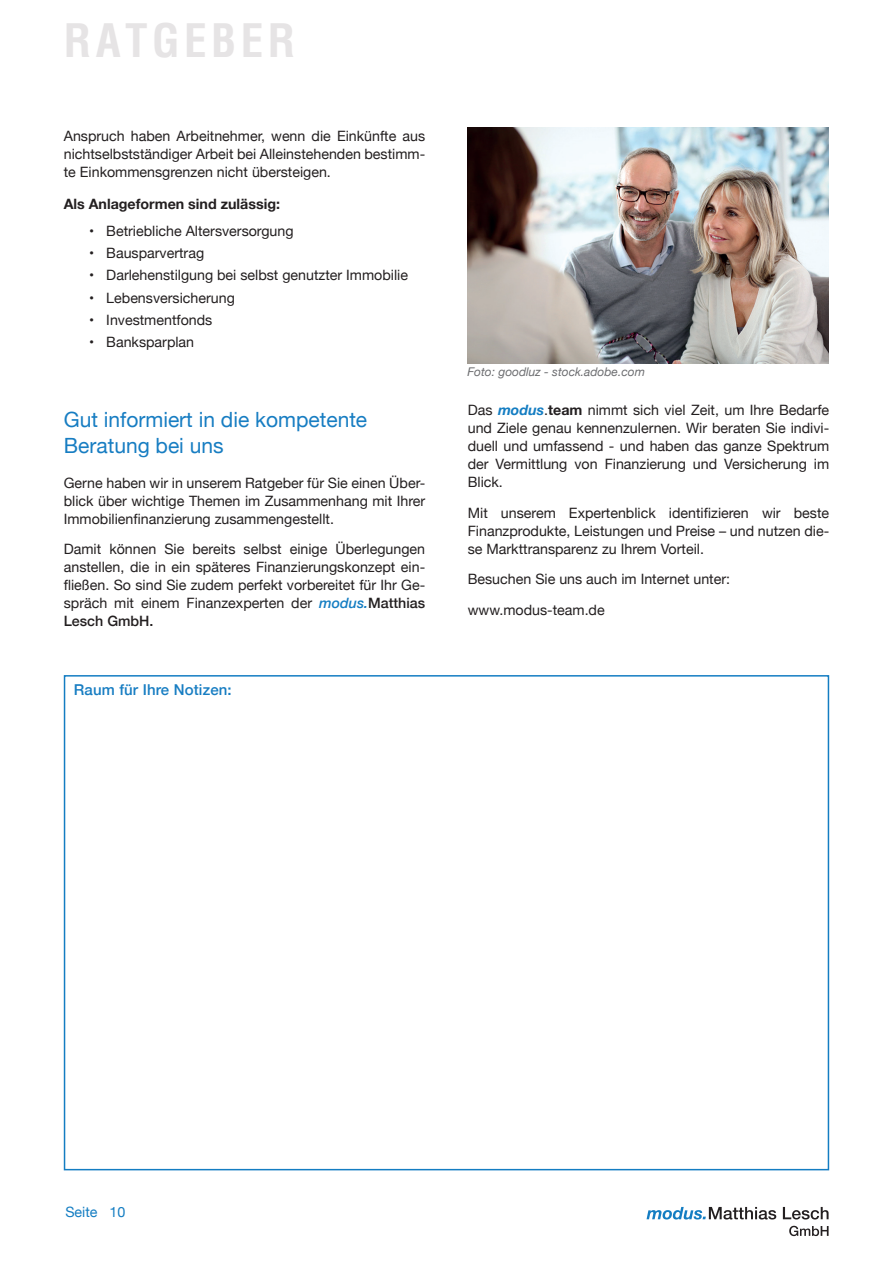
<style>
.page{position:relative;width:893px;height:1263px;background:#fff}
.page>*{position:absolute;margin:0;border:0;box-sizing:border-box;transform-origin:0 0}
.t1{font:700 condensed 45px "Helvetica";letter-spacing:.1em;color:#e6e4e5}
.t2{font:21px/25.2px "Helvetica Neue";color:#177dc2}
.t3{font:500 15px "Helvetica Neue";letter-spacing:.01em;color:#177dc2}
.t4{font:14.25px/18px "Helvetica Neue";color:#231f20;text-align:justify}
.t5{font:700 14.25px "Helvetica Neue";color:#231f20}
.t6{font:14.25px "Helvetica Neue";color:#147dc2}
.t7{font:italic 12px "Helvetica Neue";color:#6c6d70}
.s1{font-weight:500;font-style:italic;color:#147dc2}
.s2{font-weight:500}
.s3{font-weight:700;font-style:italic;color:#147dc2}
.s4{font-weight:700}
</style>
<div class="page">
<svg style="left:789px;top:1226px;width:40px;height:10px"></svg>
<svg style="left:646px;top:1207px;width:182px;height:12px"></svg>
<img style="left:467px;top:128px;width:362px;height:236px">
<h1 class="t1" style="left:64px;top:11px;width:233px">RATGEBER</h1>
<p class="t4" style="left:64px;top:128px;width:363px">Anspruch haben Arbeitnehmer, wenn die Einkünfte aus nichtselbstständiger Arbeit bei Alleinstehenden bestimm&shy;te Einkommensgrenzen nicht übersteigen.</p>
<p class="t5" style="left:64px;top:193px;width:218px">Als Anlageformen sind zulässig:</p>
<p class="t4" style="left:89px;top:223px;width:206px">• Betriebliche Altersversorgung</p>
<p class="t4" style="left:89px;top:245px;width:116px">• Bausparvertrag</p>
<p class="t4" style="left:89px;top:267px;width:320px">• Darlehenstilgung bei selbst genutzter Immobilie</p>
<p class="t4" style="left:89px;top:289px;width:147px">• Lebensversicherung</p>
<p class="t4" style="left:89px;top:312px;width:125px">• Investmentfonds</p>
<p class="t4" style="left:89px;top:334px;width:106px">• Banksparplan</p>
<h2 class="t2" style="left:64px;top:408px;width:305px">Gut informiert in die kompetente<br>Beratung bei uns</h2>
<p class="t4" style="left:64px;top:474px;width:363px">Gerne haben wir in unserem Ratgeber für Sie einen Über&shy;blick über wichtige Themen im Zusammenhang mit Ihrer Immobilienfinanzierung zusammengestellt.</p>
<p class="t4" style="left:64px;top:541px;width:363px">Damit können Sie bereits selbst einige Überlegungen anstellen, die in ein späteres Finanzierungskonzept ein&shy;fließen. So sind Sie zudem perfekt vorbereitet für Ihr Ge&shy;spräch mit einem Finanzexperten der <span class="s1">modus.</span><span class="s2">Matthias Lesch GmbH.</span></p>
<p class="t3" style="left:74px;top:678px;width:159px">Raum für Ihre Notizen:</p>
<p class="t7" style="left:467px;top:363px;width:179px">Foto: goodluz - stock.adobe.com</p>
<p class="t4" style="left:468px;top:402px;width:363px">Das <span class="s3">modus</span>.<span class="s4">team</span> nimmt sich viel Zeit, um Ihre Bedarfe und Ziele genau kennenzulernen. Wir beraten Sie indivi&shy;duell und umfassend - und haben das ganze Spektrum der Vermittlung von Finanzierung und Versicherung im Blick.</p>
<p class="t4" style="left:468px;top:504px;width:363px">Mit unserem Expertenblick identifizieren wir beste Finanzprodukte, Leistungen und Preise – und nutzen die&shy;se Markttransparenz zu Ihrem Vorteil.</p>
<p class="t4" style="left:468px;top:565px;width:264px;line-height:30.8px">Besuchen Sie uns auch im Internet unter: www.modus-team.de</p>
<p class="t6" style="left:65px;top:1202px;width:62px">Seite 10</p>
</div>
